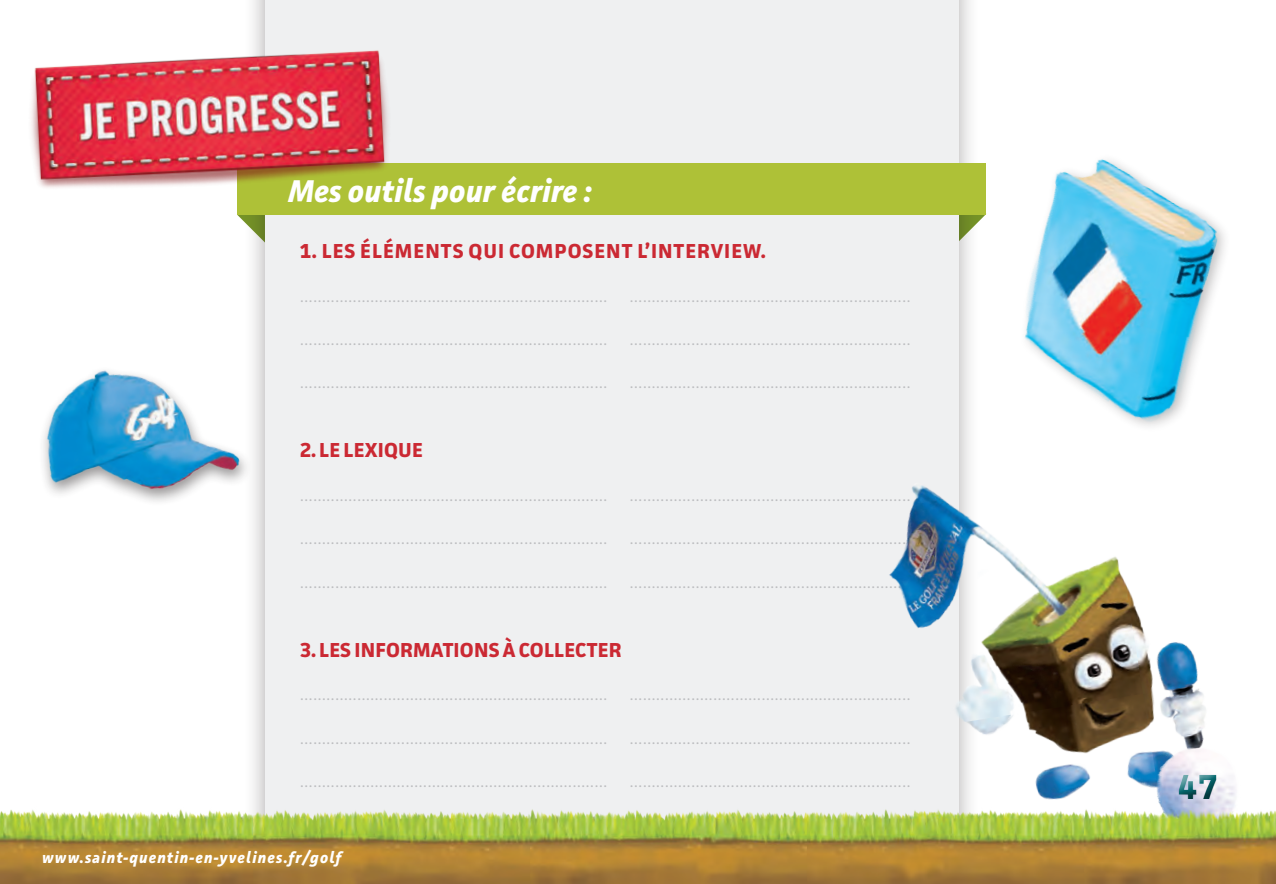
<style>
.page{position:relative;width:1276px;height:884px;background:#fff}
.page>*{position:absolute;margin:0;border:0;box-sizing:border-box;transform-origin:0 0}
.t1{font:700 35.1px "Facit";color:#05686f}
.consigne{font:italic 700 31.5px "Facit";color:#fff}
.Texte{font:300 20.25px "Facit";color:#bcbdc0}
.sous_titre_gras_noir{font:700 20.25px "Facit";letter-spacing:.01em;color:#cb2933}
.sous_titre_gras_noir-2{font:700 20.25px "Facit";letter-spacing:.05em;color:#cb2933}
.t2{font:italic 700 15.75px "Facit";letter-spacing:.07em;color:#fff}
</style>
<div class="page">
<div style="left:243px;top:0;width:737px;height:883px;background:#231f20;opacity:.38"></div>
<div style="left:265px;top:0;width:693px;height:883px;background:#eff0f1"></div>
<div style="left:237px;top:164px;width:749px;height:51px;background:#aec137"></div>
<img style="left:972px;top:98px;width:253px;height:343px">
<img style="left:43px;top:336px;width:209px;height:213px">
<img style="left:889px;top:441px;width:317px;height:298px">
<img style="left:31px;top:15px;width:403px;height:214px">
<img style="left:0;top:739px;width:1276px;height:144px">
<div style="left:1164px;top:753px;width:70px;height:51px;background:#fff;opacity:.75"></div>
<div style="left:1164px;top:759px;width:73px;height:60px;background:#231f20;opacity:.75"></div>
<p class="consigne" style="left:288px;top:171px;width:305px">Mes outils pour écrire :</p>
<p class="sous_titre_gras_noir-2" style="left:300px;top:238px;width:468px">1. LES ÉLÉMENTS QUI COMPOSENT L’INTERVIEW.</p>
<p class="Texte" style="left:300px;top:282px;width:612px">...................................................................... ................................................................</p>
<p class="Texte" style="left:300px;top:325px;width:612px">...................................................................... ................................................................</p>
<p class="Texte" style="left:300px;top:369px;width:612px">...................................................................... ................................................................</p>
<p class="sous_titre_gras_noir" style="left:300px;top:437px;width:125px">2. LE LEXIQUE</p>
<p class="Texte" style="left:300px;top:481px;width:612px">...................................................................... ................................................................</p>
<p class="Texte" style="left:300px;top:524px;width:612px">...................................................................... ................................................................</p>
<p class="Texte" style="left:300px;top:568px;width:612px">...................................................................... ................................................................</p>
<p class="sous_titre_gras_noir" style="left:300px;top:637px;width:323px">3. LES INFORMATIONS À COLLECTER</p>
<p class="Texte" style="left:300px;top:680px;width:612px">...................................................................... ................................................................</p>
<p class="Texte" style="left:300px;top:724px;width:612px">...................................................................... ................................................................</p>
<p class="Texte" style="left:300px;top:767px;width:612px">...................................................................... ................................................................</p>
<h1 class="t1" style="left:1177px;top:764px;width:42px">47</h1>
<p class="t2" style="left:42px;top:847px;width:300px">www.saint-quentin-en-yvelines.fr/golf</p>
</div>
